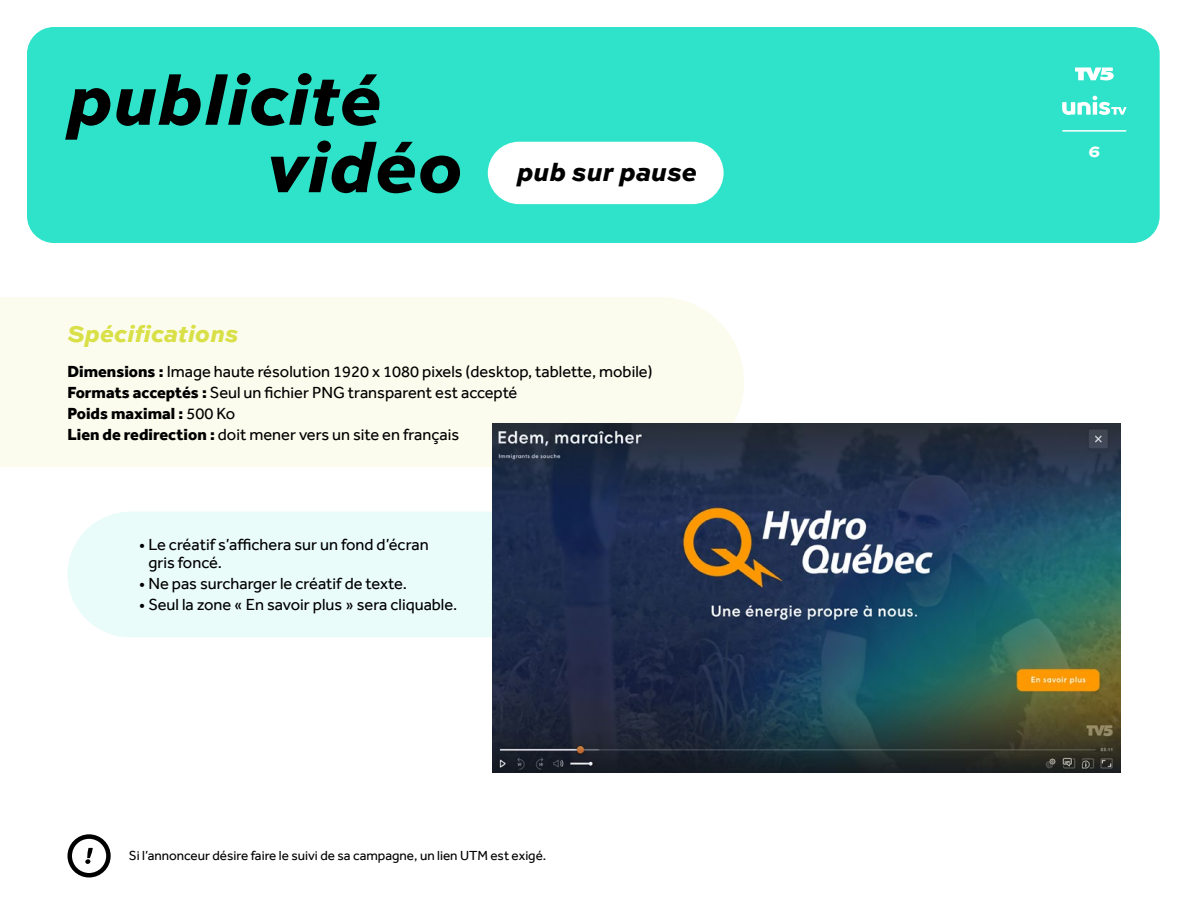
<style>
.page{position:relative;width:1188px;height:918px;background:#fff}
.page>*{position:absolute;margin:0;border:0;box-sizing:border-box;transform-origin:0 0}
.t1{font:italic 800 72px/67.5px "Sweet Sans Pro";color:#000}
.t2{font:italic 800 25.95px "Sweet Sans Pro";color:#000}
.t3{font:italic 800 24px "Sweet Sans Pro";color:#d9e047}
.t4{font:italic 800 18px "Sweet Sans Pro";color:#fff}
.t5{font:16.5px/21px "Effra";color:#000}
.t6{font:13.5px "Effra";color:#000}
.s1{font-weight:800}
</style>
<div class="page">
<div style="left:27px;top:27px;width:1133px;height:216px;background:#2ee3c9;border-radius:27px"></div>
<div style="left:0;top:297px;width:744px;height:170px;background:#fbfced"></div>
<div style="left:68px;top:512px;width:576px;height:125px;background:#eafcfa;border-radius:63px"></div>
<svg style="left:85px;top:848px;width:8px;height:16px"></svg>
<div style="left:68px;top:834px;width:43px;height:44px;border:4px solid #000;border-radius:50%"></div>
<img style="left:492px;top:423px;width:628px;height:350px">
<div style="left:488px;top:142px;width:236px;height:62px;background:#fff;border-radius:31px"></div>
<svg style="left:1075px;top:68px;width:39px;height:12px"></svg>
<hr style="left:1063px;top:130px;width:63px;height:2px;background:#fff">
<svg style="left:1062px;top:96px;width:65px;height:19px"></svg>
<h1 class="t1" style="left:267px;top:61px;width:197px;text-indent:-200px">publicité vidéo</h1>
<h2 class="t2" style="left:517px;top:152px;width:182px">pub sur pause</h2>
<h3 class="t3" style="left:68px;top:315px;width:173px">Spécifications</h3>
<p class="t5" style="left:68px;top:361px;width:586px"><span class="s1">Dimensions :</span> Image haute résolution 1920 x 1080 pixels (desktop, tablette, mobile)<br><span class="s1">Formats acceptés :</span> Seul un fichier PNG transparent est accepté<br><span class="s1">Poids maximal :</span> 500 Ko<br><span class="s1">Lien de redirection :</span> doit mener vers un site en français</p>
<p class="t5" style="left:148px;top:535px;width:282px;line-height:18px;text-indent:-9px">• Le créatif s’affichera sur un fond d’écran gris foncé.</p>
<p class="t5" style="left:139px;top:573px;width:269px">• Ne pas surcharger le créatif de texte.</p>
<p class="t5" style="left:139px;top:594px;width:320px">• Seul la zone « En savoir plus » sera cliquable.</p>
<p class="t6" style="left:129px;top:848px;width:419px">Si l’annonceur désire faire le suivi de sa campagne, un lien UTM est exigé.</p>
<p class="t4" style="left:1088px;top:137px;width:13px">6</p>
</div>
